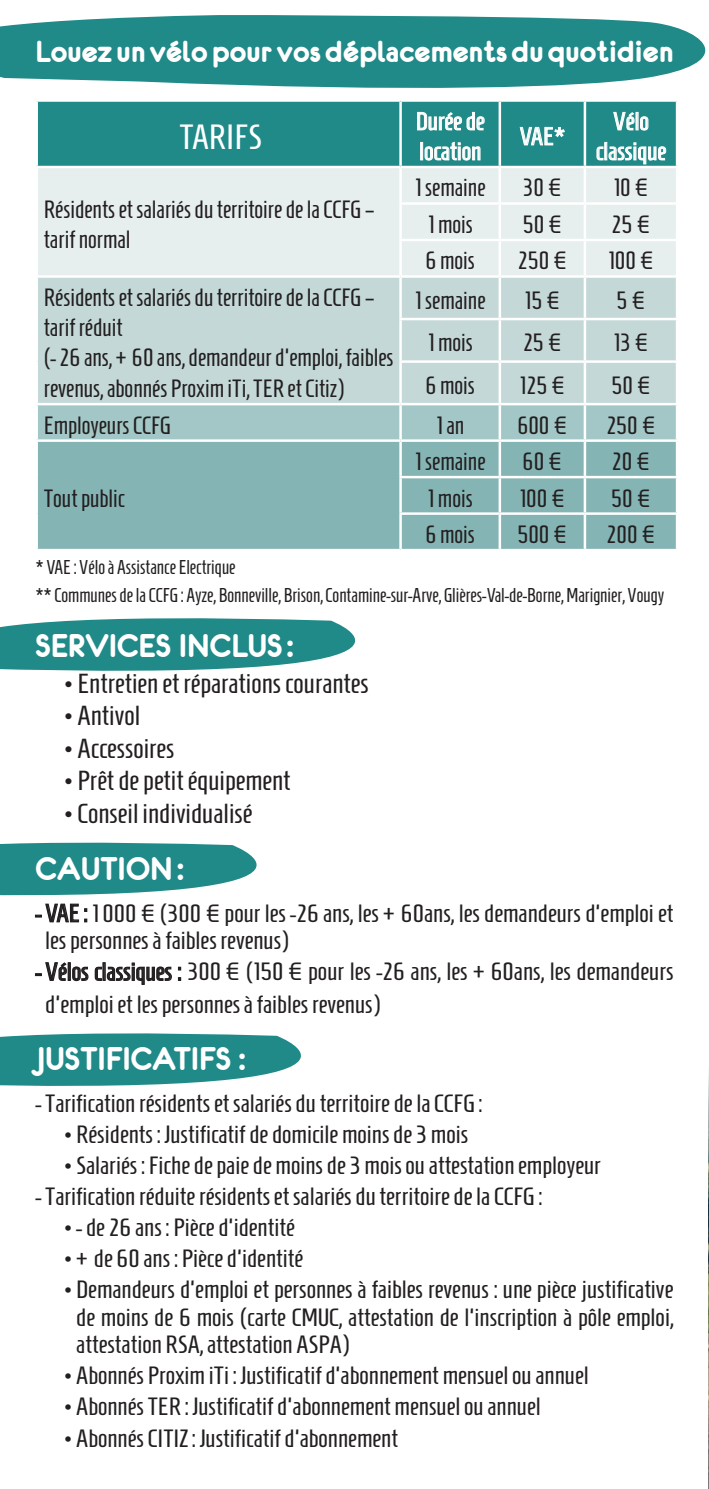
<style>
.page{position:relative;width:709px;height:1489px;background:#fff}
.page>*{position:absolute;margin:0;border:0;box-sizing:border-box;transform-origin:0 0}
.t1{font:35px "Eurofurencebold";color:#fff}
.t2{font:35px "Homenaje";color:#fff}
.t3{font:32.5px "Eurofurencebold";color:#fff}
.t4{font:27.5px "Homenaje";color:#231f20}
.t5{font:25px/27.5px "Homenaje";color:#231f20}
.t6{font:25px/30px "Homenaje";color:#231f20;scale:.93 1}
.t7{font:25px/30px "Homenaje";color:#fff}
.t8{font:20px/27.5px "Homenaje";color:#231f20;scale:.9 1}
</style>
<div class="page">
<img style="left:708px;top:1072px;width:1px;height:416px">
<svg style="left:0;top:1033px;width:301px;height:53px;background:#3a9796"></svg>
<svg style="left:0;top:618px;width:356px;height:53px;background:#3a9896"></svg>
<svg style="left:0;top:15px;width:706px;height:73px;background:#3a9796"></svg>
<svg style="left:0;top:842px;width:257px;height:81px"></svg>
<svg style="left:35px;top:962px;width:33px;height:19px"></svg>
<div style="left:68px;top:962px;width:3px;height:18px;border:1px solid #231f20"></div>
<div style="left:72px;top:966px;width:9px;height:15px;border:1px solid #231f20;border-radius:4px"></div>
<div style="left:74px;top:968px;width:5px;height:11px;border:1px solid #231f20;border-radius:2px"></div>
<svg style="left:81px;top:962px;width:91px;height:23px"></svg>
<svg style="left:178px;top:966px;width:3px;height:4px"></svg>
<div style="left:38px;top:102px;width:638px;height:64px;background:#208a88"></div>
<div style="left:38px;top:168px;width:638px;height:107px;background:#e6eeee"></div>
<div style="left:38px;top:278px;width:638px;height:125px;background:#c4d8d8"></div>
<div style="left:38px;top:405px;width:638px;height:34px;background:#a3c6c6"></div>
<div style="left:38px;top:442px;width:638px;height:107px;background:#85b4b4"></div>
<hr style="left:498px;top:168px;width:3px;height:34px;background:#fff">
<hr style="left:498px;top:205px;width:3px;height:34px;background:#fff">
<hr style="left:498px;top:241px;width:3px;height:34px;background:#fff">
<hr style="left:498px;top:278px;width:3px;height:40px;background:#fff">
<hr style="left:498px;top:320px;width:3px;height:40px;background:#fff">
<hr style="left:498px;top:363px;width:3px;height:40px;background:#fff">
<hr style="left:498px;top:405px;width:3px;height:34px;background:#fff">
<hr style="left:498px;top:442px;width:3px;height:34px;background:#fff">
<hr style="left:498px;top:478px;width:3px;height:34px;background:#fff">
<hr style="left:498px;top:515px;width:3px;height:34px;background:#fff">
<hr style="left:583px;top:168px;width:3px;height:34px;background:#fff">
<hr style="left:583px;top:205px;width:3px;height:34px;background:#fff">
<hr style="left:583px;top:241px;width:3px;height:34px;background:#fff">
<hr style="left:583px;top:278px;width:3px;height:40px;background:#fff">
<hr style="left:583px;top:320px;width:3px;height:40px;background:#fff">
<hr style="left:583px;top:363px;width:3px;height:40px;background:#fff">
<hr style="left:583px;top:405px;width:3px;height:34px;background:#fff">
<hr style="left:583px;top:442px;width:3px;height:34px;background:#fff">
<hr style="left:583px;top:478px;width:3px;height:34px;background:#fff">
<hr style="left:583px;top:515px;width:3px;height:34px;background:#fff">
<hr style="left:399px;top:168px;width:3px;height:34px;background:#fff">
<hr style="left:399px;top:202px;width:101px;height:3px;background:#fff">
<hr style="left:399px;top:205px;width:3px;height:34px;background:#fff">
<hr style="left:500px;top:202px;width:85px;height:3px;background:#fff">
<hr style="left:585px;top:202px;width:93px;height:3px;background:#fff">
<hr style="left:399px;top:239px;width:101px;height:2px;background:#fff">
<hr style="left:399px;top:241px;width:3px;height:34px;background:#fff">
<hr style="left:500px;top:239px;width:85px;height:2px;background:#fff">
<hr style="left:585px;top:239px;width:93px;height:2px;background:#fff">
<hr style="left:399px;top:278px;width:3px;height:40px;background:#fff">
<hr style="left:399px;top:318px;width:101px;height:2px;background:#fff">
<hr style="left:399px;top:320px;width:3px;height:40px;background:#fff">
<hr style="left:500px;top:318px;width:85px;height:2px;background:#fff">
<hr style="left:585px;top:318px;width:93px;height:2px;background:#fff">
<hr style="left:399px;top:360px;width:101px;height:3px;background:#fff">
<hr style="left:399px;top:363px;width:3px;height:40px;background:#fff">
<hr style="left:500px;top:360px;width:85px;height:3px;background:#fff">
<hr style="left:585px;top:360px;width:93px;height:3px;background:#fff">
<hr style="left:399px;top:405px;width:3px;height:34px;background:#fff">
<hr style="left:399px;top:442px;width:3px;height:34px;background:#fff">
<hr style="left:399px;top:476px;width:101px;height:2px;background:#fff">
<hr style="left:399px;top:478px;width:3px;height:34px;background:#fff">
<hr style="left:500px;top:476px;width:85px;height:2px;background:#fff">
<hr style="left:585px;top:476px;width:93px;height:2px;background:#fff">
<hr style="left:399px;top:512px;width:101px;height:3px;background:#fff">
<hr style="left:399px;top:515px;width:3px;height:34px;background:#fff">
<hr style="left:500px;top:512px;width:85px;height:3px;background:#fff">
<hr style="left:585px;top:512px;width:93px;height:3px;background:#fff">
<hr style="left:399px;top:102px;width:3px;height:64px;background:#fff">
<hr style="left:498px;top:102px;width:3px;height:64px;background:#fff">
<hr style="left:583px;top:102px;width:3px;height:64px;background:#fff">
<svg style="left:416px;top:111px;width:69px;height:20px"></svg>
<svg style="left:420px;top:141px;width:61px;height:20px"></svg>
<svg style="left:519px;top:126px;width:46px;height:20px"></svg>
<svg style="left:612px;top:111px;width:26px;height:20px"></svg>
<div style="left:640px;top:117px;width:8px;height:13px;border:1px solid #fff;border-radius:4px"></div>
<div style="left:642px;top:118px;width:4px;height:10px;border:1px solid #fff;border-radius:2px"></div>
<svg style="left:596px;top:142px;width:71px;height:23px;background:#5faaa9"></svg>
<h2 class="t3" style="left:35px;top:35px;width:639px">Louez un vélo pour vos déplacements du quotidien</h2>
<h1 class="t2" style="left:179px;top:118px;width:84px">TARIFS</h1>
<p class="t6" style="left:44px;top:194px;width:357px">Résidents et salariés du territoire de la CCFG – tarif normal</p>
<p class="t7" style="left:416px;top:106px;width:70px">Durée de location</p>
<p class="t7" style="left:519px;top:121px;width:47px">VAE*</p>
<p class="t7" style="left:596px;top:106px;width:72px;text-align:center">Vélo classique</p>
<p class="t6" style="left:415px;top:173px;width:77px">1 semaine</p>
<p class="t6" style="left:523px;top:173px;width:43px">30 €</p>
<p class="t6" style="left:613px;top:173px;width:39px">10 €</p>
<p class="t6" style="left:427px;top:209px;width:50px">1 mois</p>
<p class="t6" style="left:522px;top:209px;width:44px">50 €</p>
<p class="t6" style="left:611px;top:209px;width:43px">25 €</p>
<p class="t6" style="left:425px;top:246px;width:54px">6 mois</p>
<p class="t6" style="left:517px;top:246px;width:55px">250 €</p>
<p class="t6" style="left:608px;top:246px;width:51px">100 €</p>
<p class="t6" style="left:44px;top:283px;width:377px">Résidents et salariés du territoire de la CCFG – tarif réduit<br>(- 26 ans, + 60 ans, demandeur d'emploi, faibles revenus, abonnés Proxim iTi, TER et Citiz)</p>
<p class="t6" style="left:415px;top:285px;width:77px">1 semaine</p>
<p class="t6" style="left:524px;top:285px;width:40px">15 €</p>
<p class="t6" style="left:616px;top:285px;width:32px">5 €</p>
<p class="t6" style="left:427px;top:328px;width:50px">1 mois</p>
<p class="t6" style="left:523px;top:328px;width:43px">25 €</p>
<p class="t6" style="left:613px;top:328px;width:39px">13 €</p>
<p class="t6" style="left:425px;top:370px;width:54px">6 mois</p>
<p class="t6" style="left:519px;top:370px;width:51px">125 €</p>
<p class="t6" style="left:611px;top:370px;width:44px">50 €</p>
<p class="t6" style="left:44px;top:410px;width:138px">Employeurs CCFG</p>
<p class="t6" style="left:436px;top:410px;width:32px">1 an</p>
<p class="t6" style="left:517px;top:410px;width:55px">600 €</p>
<p class="t6" style="left:606px;top:410px;width:54px">250 €</p>
<p class="t6" style="left:44px;top:483px;width:89px">Tout public</p>
<p class="t6" style="left:415px;top:446px;width:77px">1 semaine</p>
<p class="t6" style="left:522px;top:446px;width:44px">60 €</p>
<p class="t6" style="left:612px;top:446px;width:43px">20 €</p>
<p class="t6" style="left:427px;top:483px;width:50px">1 mois</p>
<p class="t6" style="left:519px;top:483px;width:51px">100 €</p>
<p class="t6" style="left:611px;top:483px;width:44px">50 €</p>
<p class="t6" style="left:425px;top:519px;width:54px">6 mois</p>
<p class="t6" style="left:517px;top:519px;width:55px">500 €</p>
<p class="t6" style="left:606px;top:519px;width:54px">200 €</p>
<p class="t8" style="left:35px;top:554px;width:700px">* VAE : Vélo à Assistance Electrique<br>** Communes de la CCFG : Ayze, Bonneville, Brison, Contamine-sur-Arve, Glières-Val-de-Borne, Marignier, Vougy</p>
<h1 class="t1" style="left:35px;top:627px;width:260px">SERVICES INCLUS :</h1>
<p class="t4" style="left:64px;top:668px;width:306px">• Entretien et réparations courantes</p>
<p class="t4" style="left:64px;top:700px;width:78px">• Antivol</p>
<p class="t4" style="left:64px;top:733px;width:112px">• Accessoires</p>
<p class="t4" style="left:64px;top:765px;width:228px">• Prêt de petit équipement</p>
<p class="t4" style="left:64px;top:798px;width:190px">• Conseil individualisé</p>
<h1 class="t1" style="left:35px;top:851px;width:150px">CAUTION:</h1>
<p class="t5" style="left:45px;top:899px;width:630px;text-indent:-10px">- VAE : 1 000€ (300€ pour les -26 ans, les + 60ans, les demandeurs d'emploi et les personnes à faibles revenus)</p>
<p class="t5" style="left:45px;top:955px;width:630px;line-height:32.5px;text-indent:-10px">- Vélos classiques : 300€ (150€ pour les -26 ans, les + 60ans, les demandeurs d'emploi et les personnes à faibles revenus)</p>
<h1 class="t1" style="left:35px;top:1041px;width:211px">JUSTIFICATIFS :</h1>
<p class="t5" style="left:35px;top:1089px;width:449px">- Tarification résidents et salariés du territoire de la CCFG :</p>
<p class="t5" style="left:64px;top:1120px;width:406px">• Résidents : Justificatif de domicile moins de 3 mois</p>
<p class="t5" style="left:64px;top:1151px;width:538px">• Salariés : Fiche de paie de moins de 3 mois ou attestation employeur</p>
<p class="t5" style="left:35px;top:1182px;width:508px">- Tarification réduite résidents et salariés du territoire de la CCFG :</p>
<p class="t5" style="left:64px;top:1213px;width:232px">• - de 26 ans : Pièce d'identité</p>
<p class="t5" style="left:64px;top:1244px;width:241px">• + de 60 ans : Pièce d'identité</p>
<p class="t5" style="left:76px;top:1275px;width:599px;text-align:justify;text-indent:-12px">• Demandeurs d'emploi et personnes à faibles revenus : une pièce justificative de moins de 6 mois (carte CMUC, attestation de l'inscription à pôle emploi, attestation RSA, attestation ASPA)</p>
<p class="t5" style="left:64px;top:1361px;width:526px">• Abonnés Proxim iTi : Justificatif d'abonnement mensuel ou annuel</p>
<p class="t5" style="left:64px;top:1392px;width:478px">• Abonnés TER : Justificatif d'abonnement mensuel ou annuel</p>
<p class="t5" style="left:64px;top:1423px;width:336px">• Abonnés CITIZ : Justificatif d'abonnement</p>
</div>
